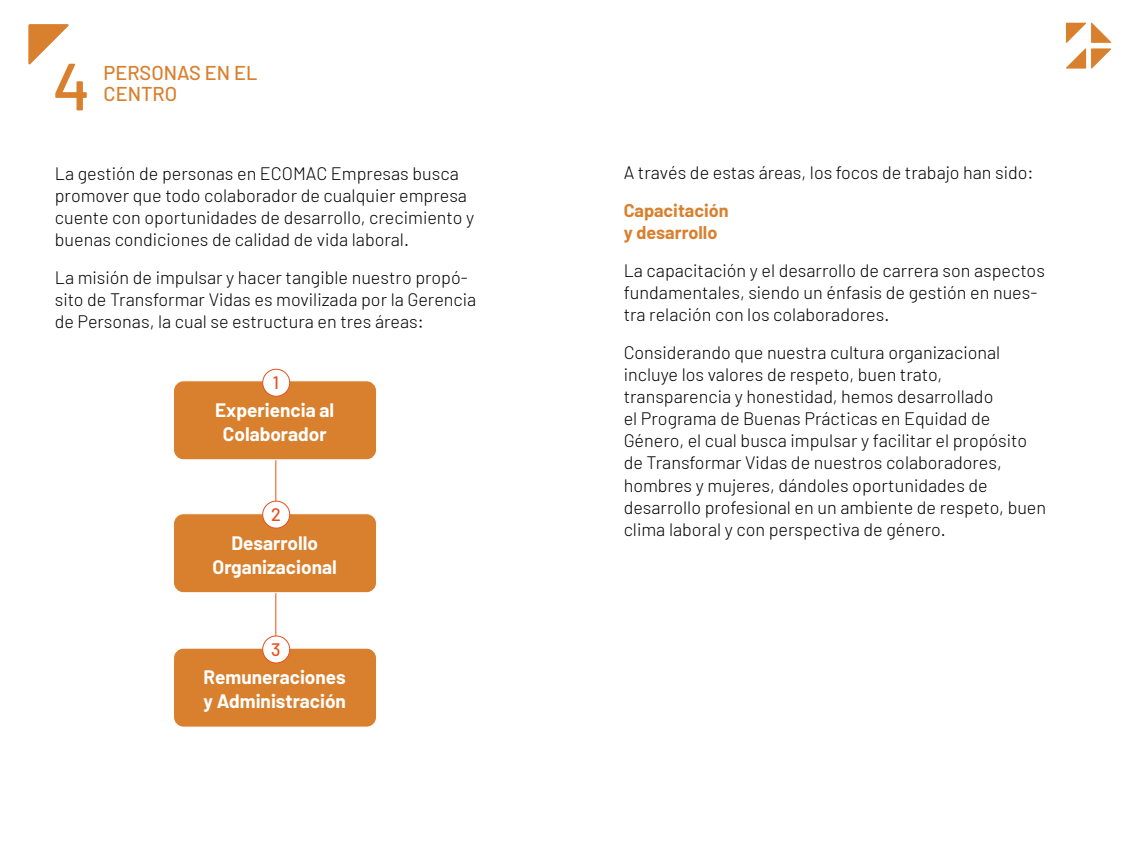
<style>
.page{position:relative;width:1134px;height:851px;background:#fff}
.page>*{position:absolute;margin:0;border:0;box-sizing:border-box;transform-origin:0 0}
.t1{font:500 66.6px "Barlow";color:#d9802e}
.t2{font:500 20px "Barlow";color:#d9802e}
.Subtítulo_2{font:700 19px/24px "Barlow";color:#fff;text-align:center}
.t3{font:300 18px/22px "Barlow";color:#000}
.t4{font:700 18px/22px "Barlow";color:#d9802e}
.Cuerpo_de_texto{font:500 18px "Barlow";color:#e84f1c}
</style>
<div class="page">
<svg style="left:28px;top:24px;width:41px;height:41px"></svg>
<hr style="left:275px;top:388px;width:1px;height:278px;background:#e84f1c">
<div style="left:174px;top:381px;width:203px;height:78px;background:#d9802e;border-radius:10px"></div>
<div style="left:173px;top:380px;width:204px;height:80px;border:1px solid #fff;border-radius:10px"></div>
<div style="left:174px;top:513px;width:203px;height:79px;background:#d9802e;border-radius:10px"></div>
<div style="left:173px;top:513px;width:204px;height:80px;border:1px solid #fff;border-radius:10px"></div>
<div style="left:174px;top:648px;width:203px;height:79px;background:#d9802e;border-radius:10px"></div>
<div style="left:173px;top:647px;width:204px;height:80px;border:1px solid #fff;border-radius:10px"></div>
<div style="left:263px;top:369px;width:27px;height:27px;background:#fff;border-radius:50%"></div>
<div style="left:262px;top:368px;width:28px;height:28px;border:1px solid #e84f1c;border-radius:50%"></div>
<div style="left:263px;top:501px;width:27px;height:27px;background:#fff;border-radius:50%"></div>
<div style="left:262px;top:500px;width:28px;height:28px;border:1px solid #e84f1c;border-radius:50%"></div>
<div style="left:263px;top:636px;width:27px;height:27px;background:#fff;border-radius:50%"></div>
<div style="left:262px;top:635px;width:28px;height:28px;border:1px solid #e84f1c;border-radius:50%"></div>
<svg style="left:1066px;top:22px;width:45px;height:47px"></svg>
<p class="t1" style="left:52px;top:45px;width:40px">4</p>
<p class="t2" style="left:104px;top:60px;width:155px">PERSONAS EN EL</p>
<p class="t2" style="left:104px;top:82px;width:75px">CENTRO</p>
<p class="t3" style="left:55px;top:162px;width:421px">La gestión de personas en ECOMAC Empresas busca promover que todo colaborador de cualquier empresa cuente con oportunidades de desarrollo, crecimiento y buenas condiciones de calidad de vida laboral.</p>
<p class="t3" style="left:55px;top:266px;width:423px">La misión de impulsar y hacer tangible nuestro propó&shy;sito de Transformar Vidas es movilizada por la Gerencia de Personas, la cual se estructura en tres áreas:</p>
<p class="Cuerpo_de_texto" style="left:273px;top:371px;width:8px">1</p>
<p class="Subtítulo_2" style="left:215px;top:398px;width:121px">Experiencia al<br>Colaborador</p>
<p class="Cuerpo_de_texto" style="left:271px;top:503px;width:11px">2</p>
<p class="Subtítulo_2" style="left:213px;top:531px;width:126px">Desarrollo<br>Organizacional</p>
<p class="Cuerpo_de_texto" style="left:271px;top:638px;width:11px">3</p>
<p class="Subtítulo_2" style="left:204px;top:665px;width:144px">Remuneraciones</p>
<p class="Subtítulo_2" style="left:203px;top:689px;width:144px">y Administración</p>
<p class="t3" style="left:624px;top:161px;width:411px">A través de estas áreas, los focos de trabajo han sido:</p>
<p class="t4" style="left:624px;top:200px;width:106px">Capacitación y desarrollo</p>
<p class="t3" style="left:624px;top:259px;width:423px">La capacitación y el desarrollo de carrera son aspectos fundamentales, siendo un énfasis de gestión en nues&shy;tra relación con los colaboradores.</p>
<p class="t3" style="left:624px;top:341px;width:424px">Considerando que nuestra cultura organizacional incluye los valores de respeto, buen trato, transparencia y honestidad, hemos desarrollado<br>el Programa de Buenas Prácticas en Equidad de Género, el cual busca impulsar y facilitar el propósito de Transformar Vidas de nuestros colaboradores, hombres y mujeres, dándoles oportunidades de desarrollo profesional en un ambiente de respeto, buen clima laboral y con perspectiva de género.</p>
</div>
